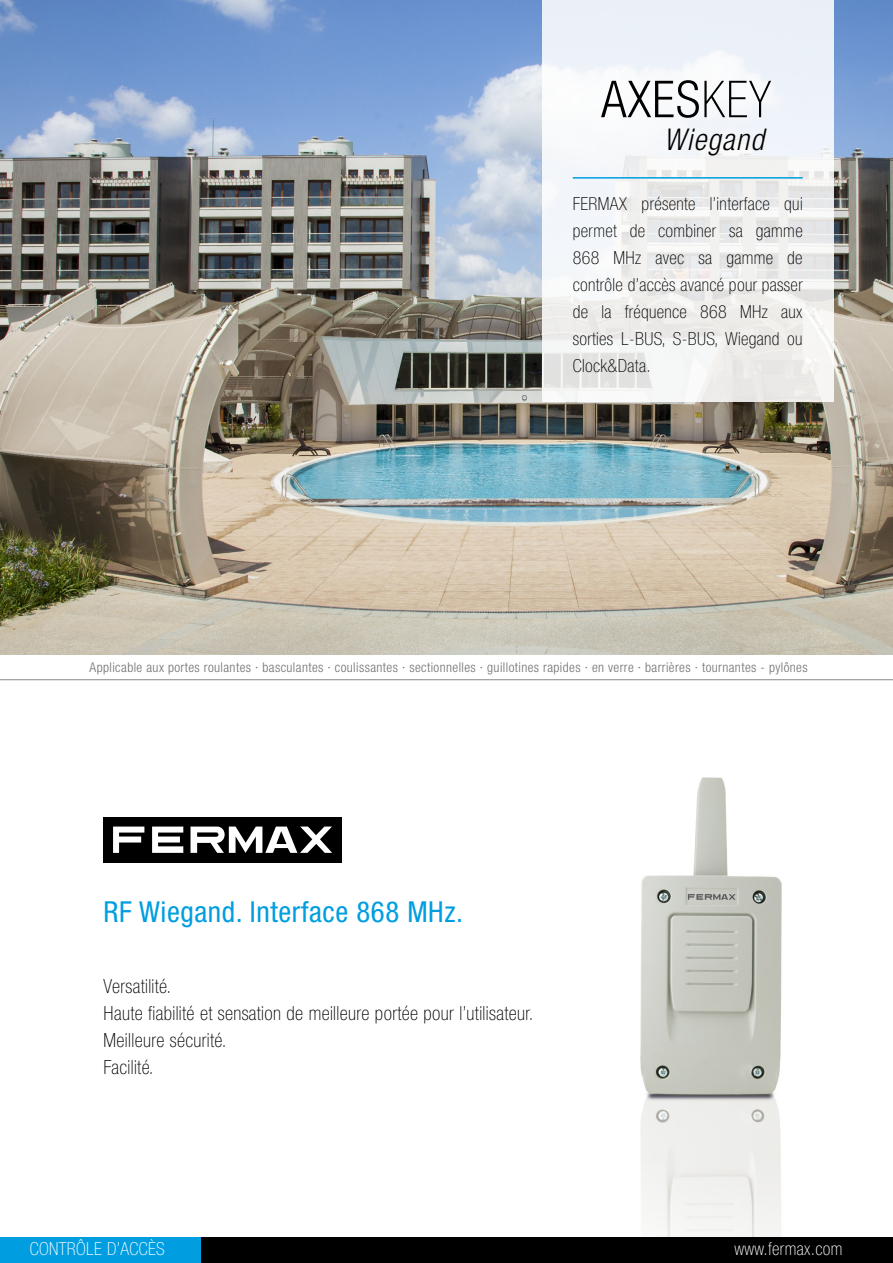
<style>
.page{position:relative;width:893px;height:1263px;background:#fff}
.page>*{position:absolute;margin:0;border:0;box-sizing:border-box;transform-origin:0 0}
.t1{font:300 condensed 51px "Helvetica Neue LT Std";color:#000}
.t2{font:italic 300 condensed 30px "Helvetica Neue LT Std";letter-spacing:.04em;color:#000}
.t3{font:condensed 28.95px "Helvetica Neue LT Std";letter-spacing:.02em;color:#009ee0}
.t4{font:100 condensed 19.5px/27px "Helvetica Neue LT Std";letter-spacing:.02em;color:#000}
.t5{font:100 condensed 18px/27px "Helvetica Neue LT Std";letter-spacing:.02em;color:#000;text-align:justify}
.t6{font:100 condensed 18px "Helvetica Neue LT Std";letter-spacing:.02em;color:#fff}
.t7{font:300 condensed 13.5px "Helvetica Neue LT Std";letter-spacing:.03em;color:#707172}
.s1{font-weight:100}
</style>
<div class="page">
<img style="left:0;top:0;width:893px;height:655px">
<img style="left:640px;top:777px;width:142px;height:460px">
<div style="left:0;top:1237px;width:893px;height:26px;background:#000"></div>
<div style="left:104px;top:817px;width:238px;height:45px;background:#000"></div>
<svg style="left:113px;top:826px;width:31px;height:27px"></svg>
<svg style="left:152px;top:826px;width:31px;height:27px"></svg>
<svg style="left:191px;top:826px;width:141px;height:27px"></svg>
<div style="left:0;top:1237px;width:200px;height:26px;background:#009ee0"></div>
<hr style="left:0;top:679px;width:893px;height:1px;background:#87888a">
<svg style="left:542px;top:0;width:291px;height:402px;fill:#f1f2f8"></svg>
<hr style="left:573px;top:177px;width:230px;height:2px;background:#009ee0">
<h1 class="t1" style="left:601px;top:70px;width:172px">AXES<span class="s1">KEY</span></h1>
<h2 class="t2" style="left:664px;top:123px;width:101px">Wiegand</h2>
<p class="t5" style="left:573px;top:190px;width:231px">FERMAX présente l’interface qui permet de combiner sa gamme 868 MHz avec sa gamme de contrôle d’accès avancé pour passer de la fréquence 868 MHz aux sorties L-BUS, S-BUS, Wiegand ou Clock&amp;Data.</p>
<p class="t7" style="left:90px;top:659px;width:720px">Applicable aux portes roulantes · basculantes · coulissantes · sectionnelles · guillotines rapides · en verre · barrières · tournantes - pylônes</p>
<h3 class="t3" style="left:104px;top:895px;width:361px">RF Wiegand. Interface 868 MHz.</h3>
<p class="t4" style="left:104px;top:972px;width:431px">Versatilité.<br>Haute fiabilité et sensation de meilleure portée pour l’utilisateur.<br>Meilleure sécurité.<br>Facilité.</p>
<p class="t6" style="left:30px;top:1239px;width:137px">CONTRÔLE D’ACCÈS</p>
<p class="t6" style="left:734px;top:1239px;width:110px">www.fermax.com</p>
</div>
